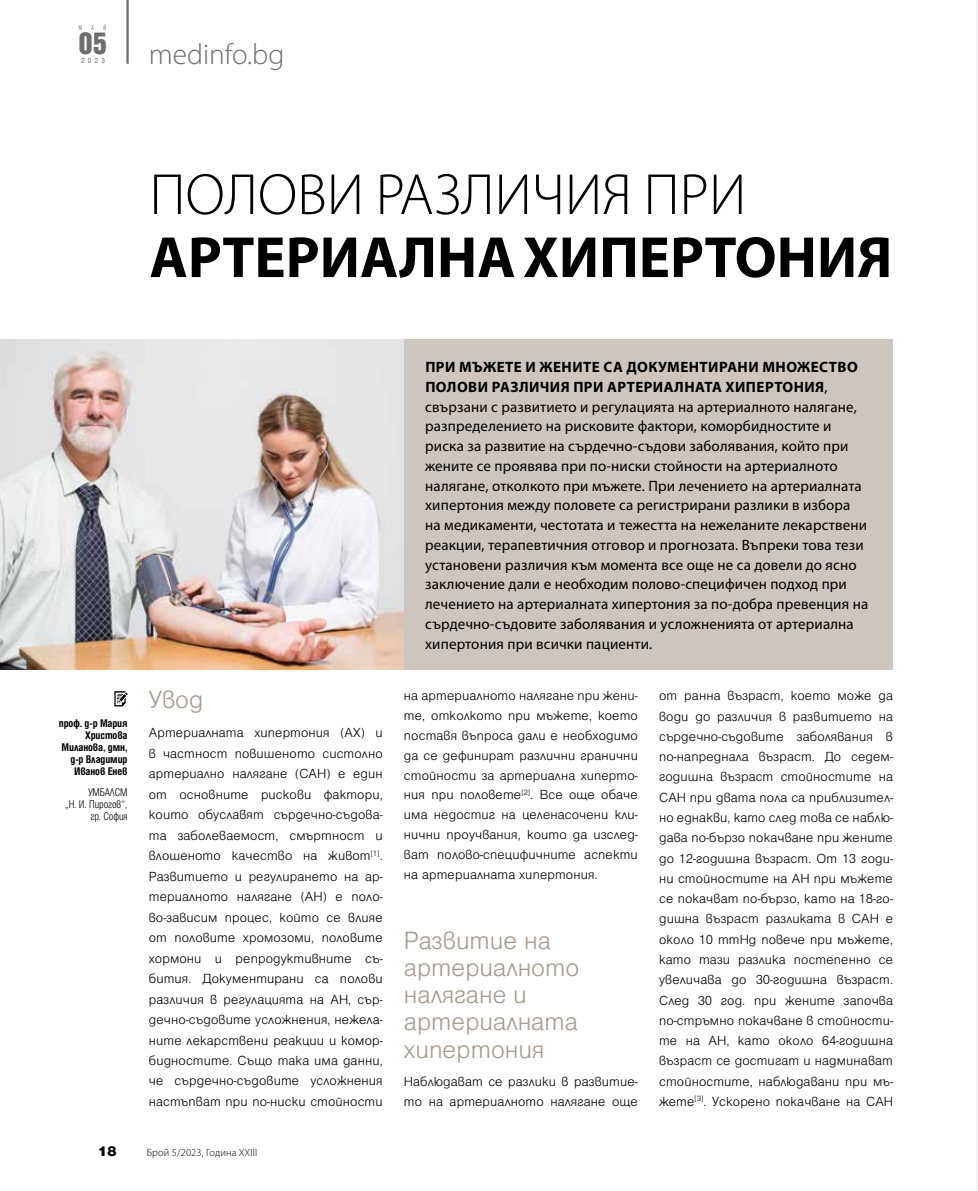
<style>
.page{position:relative;width:978px;height:1191px;background:#fff}
.page>*{position:absolute;margin:0;border:0;box-sizing:border-box;transform-origin:0 0}
.t1{font:700 58.5px "Myriad Pro";color:#000}
.t2{font:300 58.5px "Myriad Pro";color:#000}
.t3{font:300 29.25px "Myriad Pro";color:#6d6e71}
.t4{font:700 27.45px "Iskar";color:#6d6e71}
.t5{font:300 27px/27.3px "Helen Pro";color:#a79b8f}
.t6{font:15px/19.8px "Myriad Pro";letter-spacing:.01em;color:#000}
.t7{font:900 15px "Helen Pro";color:#000}
.t8{font:300 14.25px/20.2px "Helen Pro";letter-spacing:.01em;color:#000;text-align:justify}
.t9{font:700 condensed 12px/12px "Helen Pro";letter-spacing:-.01em;color:#000;text-align:right}
.t10{font:300 condensed 12px/12px "Helen Pro";letter-spacing:-.01em;color:#000;text-align:right}
.t11{font:300 10.5px "Myriad Pro";letter-spacing:.01em;color:#000}
.t12{font:7.95px "Helen Pro";color:#6d6e71;scale:.87 1}
.t13{font:7.5px "Helen Pro";color:#6d6e71;scale:.57 1}
.s1{font-weight:700}
</style>
<div class="page">
<hr style="left:977px;top:0;width:1px;height:1191px;background:#e6e7e8">
<hr style="left:126px;top:0;width:3px;height:64px;background:#6d6e71">
<svg style="left:114px;top:691px;width:14px;height:15px"></svg>
<div style="left:404px;top:339px;width:489px;height:331px;background:#cdc5be"></div>
<img style="left:0;top:339px;width:404px;height:331px">
<p class="t13" style="left:79px;top:24px;width:7px">М</p>
<p class="t13" style="left:92px;top:24px;width:27px">А Й</p>
<p class="t12" style="left:81px;top:56px;width:29px">2023</p>
<h3 class="t4" style="left:79px;top:27px;width:30px">05</h3>
<h2 class="t3" style="left:149px;top:36px;width:137px">medinfo.bg</h2>
<h1 class="t2" style="left:149px;top:159px;width:598px">ПОЛОВИ РАЗЛИЧИЯ ПРИ</h1>
<h1 class="t1" style="left:149px;top:219px;width:744px">АРТЕРИАЛНА ХИПЕРТОНИЯ</h1>
<p class="t9" style="left:59px;top:717px;width:70px">проф. д-р Мария<br>Христова<br>Миланова, дмн, д-р Владимир<br>Иванов Енев</p>
<p class="t10" style="left:65px;top:786px;width:64px">УМБАЛСМ<br>„Н. И. Пирогов“, гр. София</p>
<h3 class="t5" style="left:149px;top:686px;width:56px">Увод</h3>
<p class="t8" style="left:149px;top:723px;width:235px">Артериалната хипертония (АХ) и в частност повишеното систолно артериално налягане (САН) е един от основните рискови фактори, които обуславят сърдечно-съдова&shy;та заболеваемост, смъртност и влошеното качество на живот<sup>[1]</sup>.<br>Развитието и регулирането на ар&shy;териалното налягане (АН) е поло&shy;во-зависим процес, който се влияе от половите хромозоми, половите хормони и репродуктивните съ&shy;бития. Документирани са полови различия в регулацията на АН, сър&shy;дечно-съдовите усложнения, нежела&shy;ните лекарствени реакции и комор&shy;бидностите. Също така има данни, че сърдечно-съдовите усложнения настъпват при по-ниски стойности</p>
<p class="t6" style="left:425px;top:357px;width:445px"><span class="s1">ПРИ МЪЖЕТЕ И ЖЕНИТЕ СА ДОКУМЕНТИРАНИ МНОЖЕСТВО ПОЛОВИ РАЗЛИЧИЯ ПРИ АРТЕРИАЛНАТА ХИПЕРТОНИЯ</span>, свързани с развитието и регулацията на артериалното налягане, разпределението на рисковите фактори, коморбидностите и риска за развитие на сърдечно-съдови заболявания, който при жените се проявява при по-ниски стойности на артериалното налягане, отколкото при мъжете. При лечението на артериалната хипертония между половете са регистрирани разлики в избора на медикаменти, честотата и тежестта на нежеланите лекарствени реакции, терапевтичния отговор и прогнозата. Въпреки това тези установени различия към момента все още не са довели до ясно заключение дали е необходим полово-специфичен подход при лечението на артериалната хипертония за по-добра превенция на сърдечно-съдовите заболявания и усложненията от артериална хипертония при всички пациенти.</p>
<p class="t8" style="left:404px;top:686px;width:235px;line-height:19.8px">на артериалното налягане при жени&shy;те, отколкото при мъжете, което поставя въпроса дали е необходимо да се дефинират различни гранични стойности за артериална хиперто&shy;ния при половете<sup>[2]</sup>. Все още обаче има недостиг на целенасочени кли&shy;нични проучвания, които да изслед&shy;ват полово-специфичните аспекти на артериалната хипертония.</p>
<h3 class="t5" style="left:404px;top:926px;width:177px">Развитие на артериалното налягане и артериалната хипертония</h3>
<p class="t8" style="left:404px;top:1071px;width:235px;line-height:19.8px">Наблюдават се разлики в развитие&shy;то на артериалното налягане още</p>
<p class="t8" style="left:659px;top:685px;width:235px">от ранна възраст, което може да води до различия в развитието на сърдечно-съдовите заболявания в по-напреднала възраст. До седем&shy;годишна възраст стойностите на САН при двата пола са приблизител&shy;но еднакви, като след това се наблю&shy;дава по-бързо покачване при жените до 12-годишна възраст. От 13 годи&shy;ни стойностите на АН при мъжете се покачват по-бързо, като на 18-го&shy;дишна възраст разликата в САН е около 10 mmHg повече при мъжете, като тази разлика постепенно се увеличава до 30-годишна възраст.<br>След 30 год. при жените започва по-стръмно покачване в стойности&shy;те на АН, като около 64-годишна възраст се достигат и надминават стойностите, наблюдавани при мъ&shy;жете<sup>[3]</sup>. Ускорено покачване на САН</p>
<p class="t7" style="left:98px;top:1142px;width:21px">18</p>
<p class="t11" style="left:147px;top:1145px;width:112px">Брой 5/2023, Година XXIII</p>
</div>
